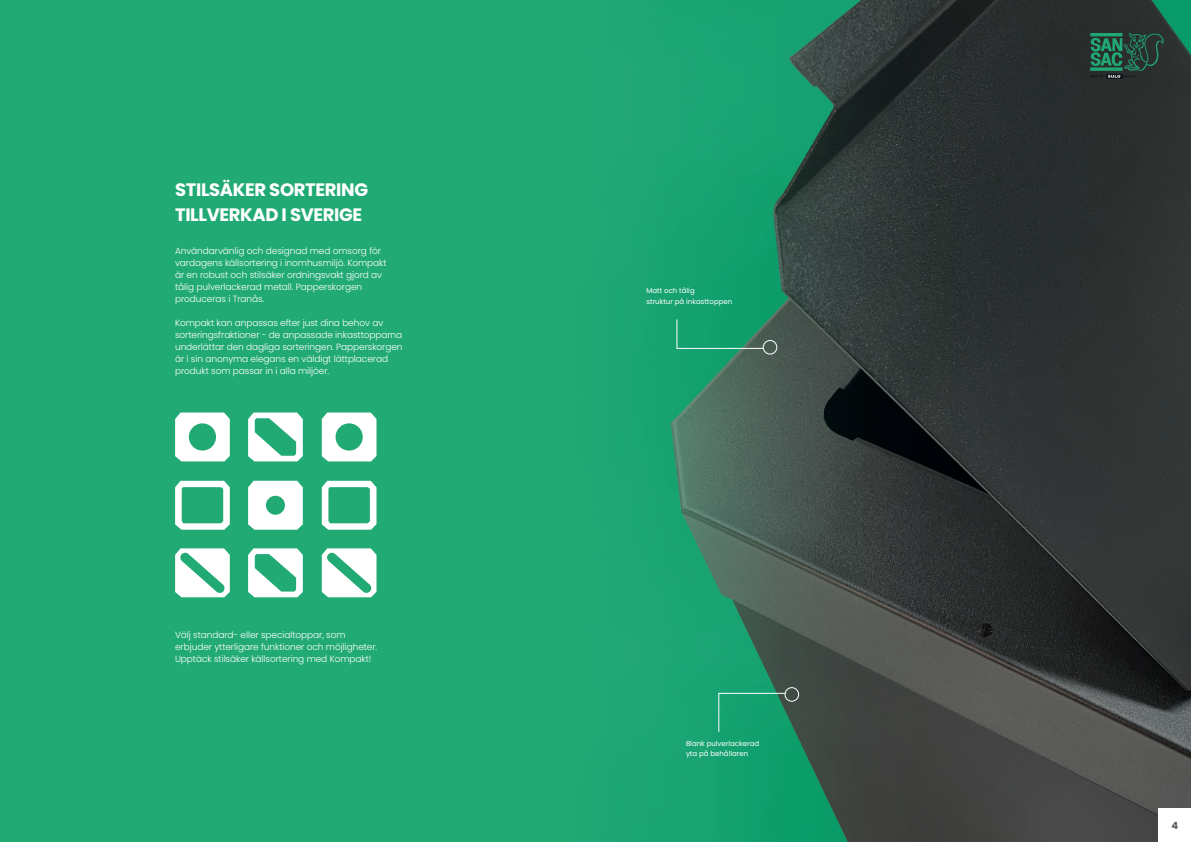
<style>
.page{position:relative;width:1191px;height:842px;background:#22aa75}
.page>*{position:absolute;margin:0;border:0;box-sizing:border-box;transform-origin:0 0}
.t1{font:700 18px "Poppins";letter-spacing:-.02em;color:#fff}
.t2{font:700 10px "Poppins";color:#575d5d}
.t3{font:300 9px/12px "Poppins";letter-spacing:-.01em;color:#fff}
.t4{font:7px "Poppins";color:#fff}
</style>
<div class="page">
<img style="left:646px;top:0;width:545px;height:842px">
<div style="left:784px;top:687px;width:15px;height:14px;border:1px solid #fff;border-radius:50%"></div>
<svg style="left:718px;top:693px;width:68px;height:39px"></svg>
<div style="left:763px;top:340px;width:14px;height:14px;border:1px solid #fff;border-radius:50%"></div>
<svg style="left:676px;top:319px;width:88px;height:30px"></svg>
<div style="left:1105px;top:74px;width:17px;height:5px;background:#111416"></div>
<svg style="left:1090px;top:33px;width:73px;height:45px"></svg>
<div style="left:1158px;top:809px;width:33px;height:33px;background:#fff"></div>
<svg style="left:175px;top:412px;width:55px;height:49px"></svg>
<svg style="left:322px;top:412px;width:54px;height:49px"></svg>
<svg style="left:175px;top:481px;width:55px;height:49px"></svg>
<svg style="left:175px;top:548px;width:55px;height:49px"></svg>
<svg style="left:322px;top:481px;width:54px;height:49px"></svg>
<svg style="left:322px;top:548px;width:54px;height:49px"></svg>
<svg style="left:248px;top:412px;width:55px;height:49px"></svg>
<svg style="left:248px;top:548px;width:55px;height:49px"></svg>
<svg style="left:248px;top:481px;width:55px;height:49px;background:#dff3eb"></svg>
<p class="t1" style="left:175px;top:179px;width:194px">STILSÄKER SORTERING</p>
<p class="t1" style="left:175px;top:204px;width:189px">TILLVERKAD I SVERIGE</p>
<p class="t3" style="left:175px;top:245px;width:213px">Användarvänlig och designad med omsorg för vardagens källsortering i inomhusmiljö. Kompakt</p>
<p class="t3" style="left:175px;top:269px;width:209px">är en robust och stilsäker ordningsvakt gjord av</p>
<p class="t3" style="left:175px;top:281px;width:189px">tålig pulverlackerad metall. Papperskorgen</p>
<p class="t3" style="left:175px;top:293px;width:91px">produceras i Tranås.</p>
<p class="t3" style="left:175px;top:317px;width:229px">Kompakt kan anpassas efter just dina behov av sorteringsfraktioner - de anpassade inkasttopparna underlättar den dagliga sorteringen. Papperskorgen är i sin anonyma elegans en väldigt lättplacerad</p>
<p class="t3" style="left:175px;top:365px;width:155px">produkt som passar in i alla miljöer.</p>
<p class="t3" style="left:175px;top:629px;width:172px">Välj standard- eller specialtoppar, som</p>
<p class="t3" style="left:175px;top:641px;width:204px">erbjuder ytterligare funktioner och möjligheter.</p>
<p class="t3" style="left:175px;top:653px;width:198px">Upptäck stilsäker källsortering med Kompakt!</p>
<p class="t4" style="left:646px;top:287px;width:50px">Matt och tålig</p>
<p class="t4" style="left:646px;top:297px;width:87px">struktur på inkasttoppen</p>
<p class="t4" style="left:686px;top:739px;width:75px">Blank pulverlackerad</p>
<p class="t4" style="left:686px;top:750px;width:64px">yta på behållaren</p>
<p class="t2" style="left:1171px;top:819px;width:8px">4</p>
</div>
